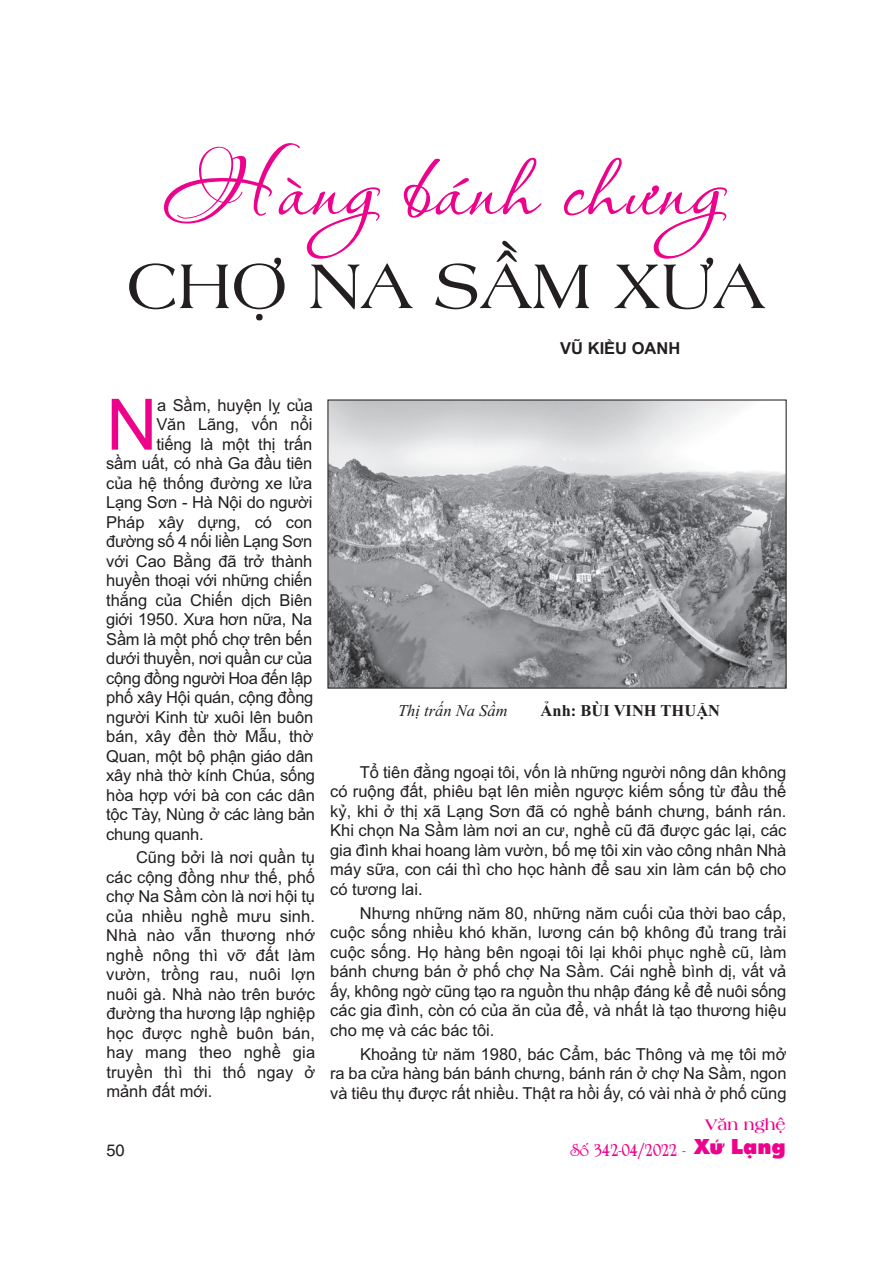
<style>
.page{position:relative;width:893px;height:1263px;background:#fff}
.page>*{position:absolute;margin:0;border:0;box-sizing:border-box;transform-origin:0 0}
.t1{font:82.5px "UTM Aquarelle";color:#ed028c}
.t2{font:70.95px "Arial";color:#ed028c}
.t3{font:67.5px "UTM Americana";color:#231f20}
.t4{font:700 18px "University";color:#ed028c}
.t5{font:16.5px/19.5px "Arial";letter-spacing:-.005em;color:#231f20;text-align:justify}
.t6{font:16.5px "Arial";letter-spacing:-.025em;color:#231f20}
.t7{font:700 16.5px "Times New Roman";color:#231f20}
.t8{font:italic 16.5px "Times New Roman";color:#231f20}
.t9{font:700 16.5px "Arial";color:#231f20}
.t10{font:700 16.5px "UTM Americana";color:#ed028c}
.t11{font:16.5px "Vn Helvetica";color:#231f20}
.s1{font-family:"UTM Futura Extra";font-weight:400;font-size:21px}
</style>
<div class="page">
<img style="left:329px;top:401px;width:456px;height:286px">
<h1 class="t1" style="left:164px;top:138px;width:566px">Hàng bánh chưng</h1>
<h3 class="t3" style="left:126px;top:245px;width:641px">CHỢ NA SẦM XƯA</h3>
<p class="t9" style="left:560px;top:339px;width:122px">Vũ KIềU OANH</p>
<h2 class="t2" style="left:106px;top:384px;width:53px">N</h2>
<p class="t5" style="left:157px;top:395px;width:158px">a Sầm, huyện lỵ của</p>
<p class="t5" style="left:156px;top:415px;width:158px">Văn Lãng, vốn nổi</p>
<p class="t5" style="left:156px;top:434px;width:158px">tiếng là một thị trấn</p>
<p class="t5" style="left:106px;top:454px;width:208px">sầm uất, có nhà Ga đầu tiên</p>
<p class="t5" style="left:106px;top:473px;width:208px">của hệ thống đường xe lửa</p>
<p class="t5" style="left:106px;top:493px;width:208px">Lạng Sơn - Hà Nội do người</p>
<p class="t5" style="left:106px;top:512px;width:208px">Pháp xây dựng, có con</p>
<p class="t5" style="left:106px;top:532px;width:208px">đường số 4 nối liền Lạng Sơn</p>
<p class="t5" style="left:106px;top:551px;width:208px">với Cao Bằng đã trở thành</p>
<p class="t5" style="left:106px;top:571px;width:208px">huyền thoại với những chiến</p>
<p class="t5" style="left:106px;top:590px;width:208px">thắng của Chiến dịch Biên</p>
<p class="t5" style="left:106px;top:610px;width:208px">giới 1950. Xưa hơn nữa, Na</p>
<p class="t5" style="left:106px;top:629px;width:208px">Sầm là một phố chợ trên bến</p>
<p class="t5" style="left:106px;top:649px;width:208px">dưới thuyền, nơi quần cư của</p>
<p class="t6" style="left:106px;top:668px;width:208px">cộng đồng người Hoa đến lập</p>
<p class="t5" style="left:106px;top:688px;width:209px">phố xây Hội quán, cộng đồng</p>
<p class="t5" style="left:106px;top:707px;width:209px">người Kinh từ xuôi lên buôn</p>
<p class="t5" style="left:106px;top:727px;width:209px">bán, xây đền thờ Mẫu, thờ</p>
<p class="t5" style="left:106px;top:746px;width:209px">Quan, một bộ phận giáo dân</p>
<p class="t5" style="left:106px;top:766px;width:210px">xây nhà thờ kính Chúa, sống</p>
<p class="t5" style="left:106px;top:785px;width:210px">hòa hợp với bà con các dân</p>
<p class="t5" style="left:106px;top:805px;width:210px">tộc Tày, Nùng ở các làng bản</p>
<p class="t5" style="left:106px;top:824px;width:99px">chung quanh.</p>
<p class="t5" style="left:106px;top:848px;width:210px;text-indent:30px">Cũng bởi là nơi quần tụ các cộng đồng như thế, phố chợ Na Sầm còn là nơi hội tụ của nhiều nghề mưu sinh.<br>Nhà nào vẫn thương nhớ nghề nông thì vỡ đất làm vườn, trồng rau, nuôi lợn nuôi gà. Nhà nào trên bước đường tha hương lập nghiệp học được nghề buôn bán, hay mang theo nghề gia truyền thì thi thố ngay ở mảnh đất mới.</p>
<p class="t11" style="left:106px;top:1137px;width:20px">50</p>
<p class="t8" style="left:398px;top:700px;width:111px">Thị trấn Na Sầm</p>
<p class="t7" style="left:541px;top:700px;width:181px">Ảnh: BÙI VINH THUẬN</p>
<p class="t5" style="left:330px;top:762px;width:458px;text-indent:30px">Tổ tiên đằng ngoại tôi, vốn là những người nông dân không có ruộng đất, phiêu bạt lên miền ngược kiếm sống từ đầu thế kỷ, khi ở thị xã Lạng Sơn đã có nghề bánh chưng, bánh rán.<br>Khi chọn Na Sầm làm nơi an cư, nghề cũ đã được gác lại, các gia đình khai hoang làm vườn, bố mẹ tôi xin vào công nhân Nhà máy sữa, con cái thì cho học hành để sau xin làm cán bộ cho có tương lai.</p>
<p class="t5" style="left:330px;top:903px;width:458px;text-indent:30px">Nhưng những năm 80, những năm cuối của thời bao cấp, cuộc sống nhiều khó khăn, lương cán bộ không đủ trang trải cuộc sống. Họ hàng bên ngoại tôi lại khôi phục nghề cũ, làm bánh chưng bán ở phố chợ Na Sầm. Cái nghề bình dị, vất vả ấy, không ngờ cũng tạo ra nguồn thu nhập đáng kể để nuôi sống các gia đình, còn có của ăn của để, và nhất là tạo thương hiệu cho mẹ và các bác tôi.</p>
<p class="t5" style="left:330px;top:1044px;width:458px;text-indent:30px">Khoảng từ năm 1980, bác Cẩm, bác Thông và mẹ tôi mở ra ba cửa hàng bán bánh chưng, bánh rán ở chợ Na Sầm, ngon và tiêu thụ được rất nhiều. Thật ra hồi ấy, có vài nhà ở phố cũng</p>
<p class="t10" style="left:705px;top:1115px;width:83px">Văn nghệ</p>
<p class="t4" style="left:570px;top:1143px;width:217px">Số 342-04/2022 - <span class="s1">Xứ Lạng</span></p>
</div>
